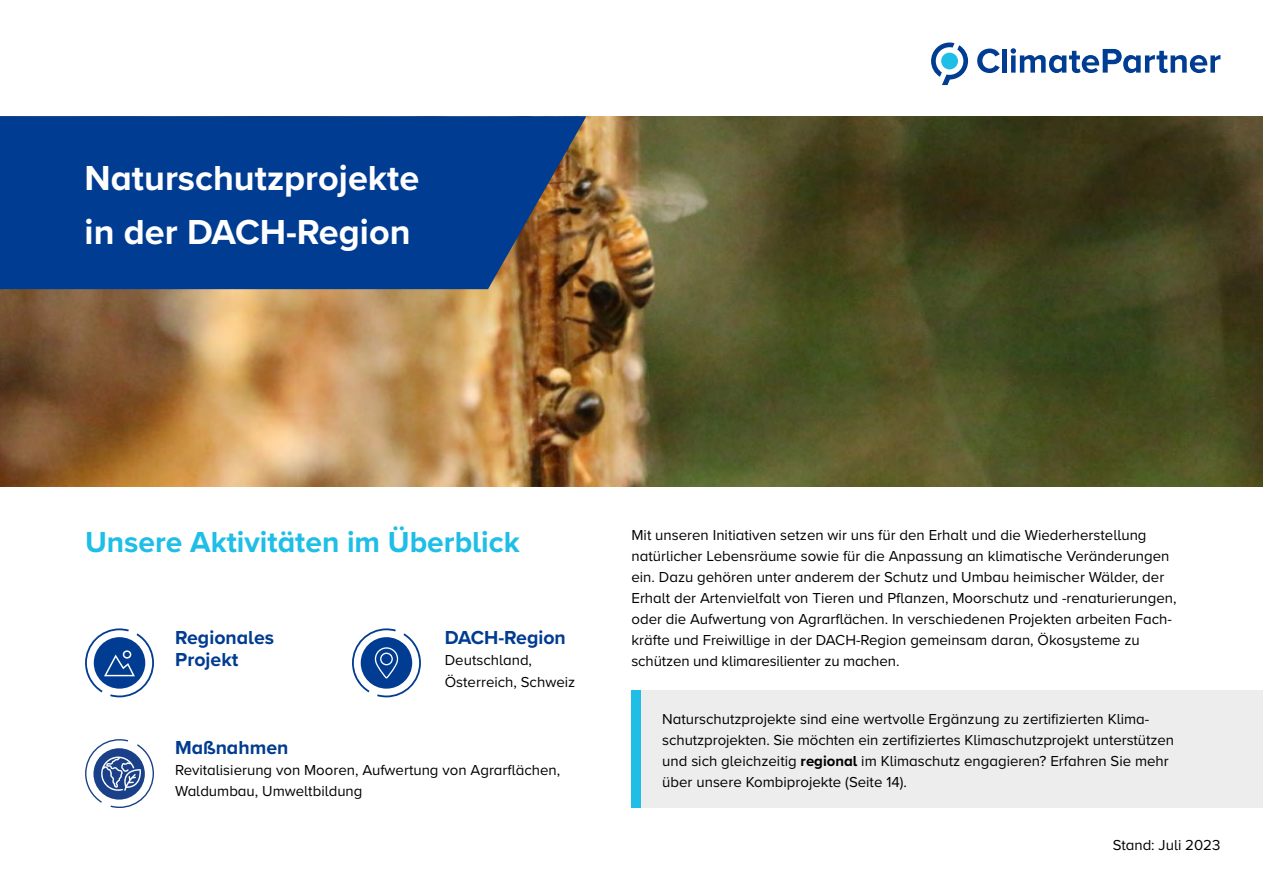
<style>
.page{position:relative;width:1263px;height:893px;background:#fff}
.page>*{position:absolute;margin:0;border:0;box-sizing:border-box;transform-origin:0 0}
.t1{font:700 36px/54px "Proxima Nova A";color:#fff}
.t2{font:700 30px "Proxima Nova A";color:#1ebee6}
.t3{font:700 19.5px/22.5px "Proxima Nova A";color:#003c91}
.t4{font:15px/21px "Proxima Nova A";color:#000}
.s1{font-weight:700}
</style>
<div class="page">
<img style="left:0;top:116px;width:1263px;height:370px">
<svg style="left:85px;top:628px;width:69px;height:69px"></svg>
<svg style="left:352px;top:628px;width:69px;height:69px"></svg>
<svg style="left:85px;top:739px;width:69px;height:69px"></svg>
<svg style="left:0;top:116px;width:586px;height:173px;fill:#003c91"></svg>
<svg style="left:977px;top:49px;width:23px;height:24px"></svg>
<div style="left:1002px;top:49px;width:5px;height:24px;background:#003c91"></div>
<svg style="left:1010px;top:48px;width:210px;height:25px"></svg>
<svg style="left:931px;top:43px;width:37px;height:42px"></svg>
<div style="left:631px;top:691px;width:632px;height:117px;background:#ededed"></div>
<div style="left:631px;top:691px;width:10px;height:117px;background:#1ebee6"></div>
<h1 class="t1" style="left:85px;top:150px;width:336px">Naturschutzprojekte in der DACH-Region</h1>
<h2 class="t2" style="left:85px;top:519px;width:436px">Unsere Aktivitäten im Überblick</h2>
<h3 class="t3" style="left:175px;top:626px;width:100px">Regionales<br>Projekt</h3>
<h3 class="t3" style="left:445px;top:626px;width:123px">DACH-Region</h3>
<p class="t4" style="left:445px;top:648px;width:132px;line-height:22.5px">Deutschland,<br>Österreich, Schweiz</p>
<h3 class="t3" style="left:175px;top:736px;width:115px">Maßnahmen</h3>
<p class="t4" style="left:175px;top:759px;width:387px">Revitalisierung von Mooren, Aufwertung von Agrarflächen,<br>Waldumbau, Umweltbildung</p>
<p class="t4" style="left:631px;top:524px;width:546px">Mit unseren Initiativen setzen wir uns für den Erhalt und die Wiederherstellung natürlicher Lebensräume sowie für die Anpassung an klimatische Veränderungen ein. Dazu gehören unter anderem der Schutz und Umbau heimischer Wälder, der Erhalt der Artenvielfalt von Tieren und Pflanzen, Moorschutz und -renaturierungen, oder die Aufwertung von Agrarflächen. In verschiedenen Projekten arbeiten Fach&shy;kräfte und Freiwillige in der DACH-Region gemeinsam daran, Ökosysteme zu schützen und klimaresilienter zu machen.</p>
<p class="t4" style="left:662px;top:707px;width:513px">Naturschutzprojekte sind eine wertvolle Ergänzung zu zertifizierten Klima&shy;schutzprojekten. Sie möchten ein zertifiziertes Klimaschutzprojekt unterstützen und sich gleichzeitig <span class="s1">regional</span> im Klimaschutz engagieren? Erfahren Sie mehr über unsere Kombiprojekte (Seite 14).</p>
<p class="t4" style="left:1113px;top:834px;width:109px">Stand: Juli 2023</p>
</div>
